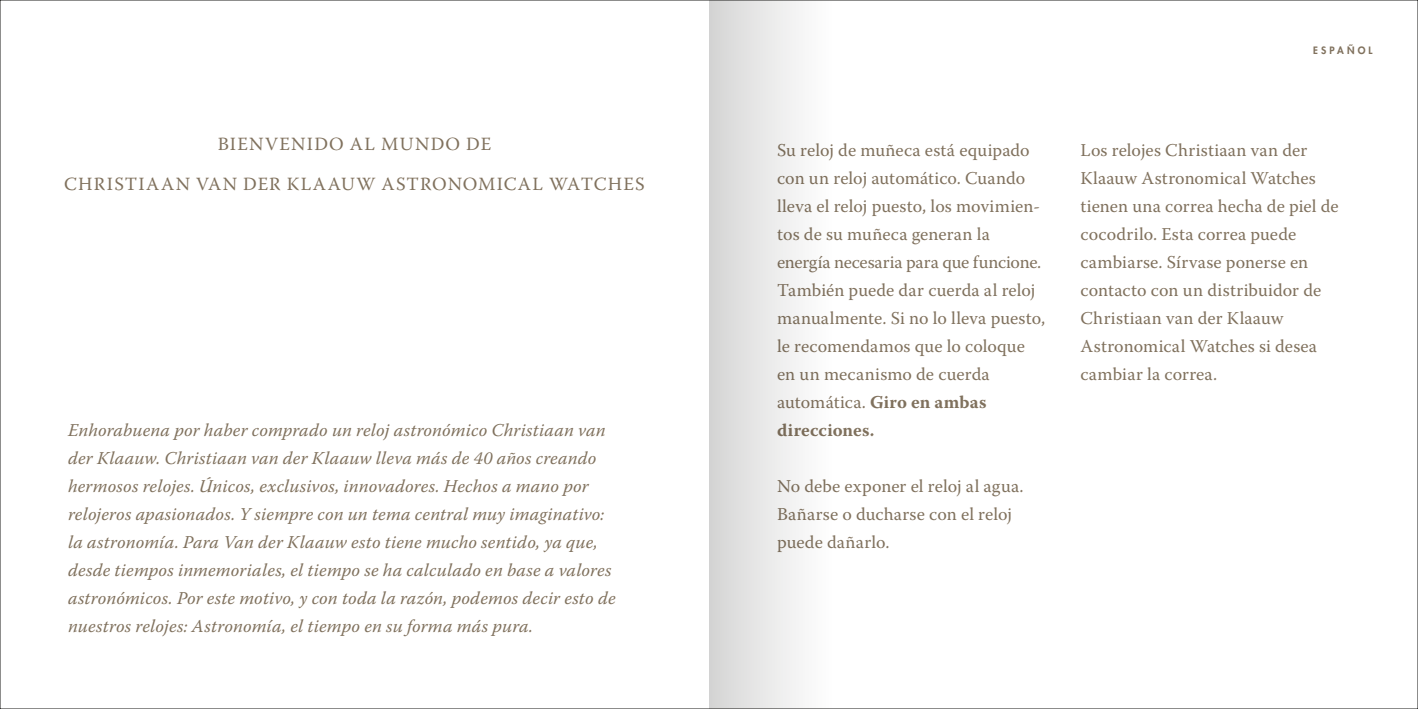
<style>
.page{position:relative;width:1418px;height:709px;background:#fff}
.page>*{position:absolute;margin:0;border:0;box-sizing:border-box;transform-origin:0 0}
.t1{font:18.6px/40px "Warnock Pro";letter-spacing:.065em;color:#80715d;text-align:center}
.t2{font:18px/28px "Warnock Pro";letter-spacing:.005em;color:#80715d}
.t3{font:italic 18px/28px "Warnock Pro";letter-spacing:.01em;color:#80715d}
.t4{font:800 9.8px "Futura Std";letter-spacing:.315em;color:#80715d}
.s1{font-weight:700}
</style>
<div class="page">
<div style="left:709px;top:0;width:123px;height:709px;background:linear-gradient(to right,#d5d5d5,#fff)"></div>
<p class="t1" style="left:64px;top:123px;width:582px">BIENVENIDO AL MUNDO DE<br>CHRISTIAAN VAN DER KLAAUW ASTRONOMICAL WATCHES</p>
<p class="t3" style="left:68px;top:416px;width:549px">Enhorabuena por haber comprado un reloj astronómico Christiaan van der Klaauw. Christiaan van der Klaauw lleva más de 40 años creando hermosos relojes. Únicos, exclusivos, innovadores. Hechos a mano por relojeros apasionados. Y siempre con un tema central muy imaginativo: la astronomía. Para Van der Klaauw esto tiene mucho sentido, ya que, desde tiempos inmemoriales, el tiempo se ha calculado en base a valores astronómicos. Por este motivo, y con toda la razón, podemos decir esto de nuestros relojes: Astronomía, el tiempo en su forma más pura.</p>
<p class="t2" style="left:777px;top:136px;width:270px">Su reloj de muñeca está equipado con un reloj automático. Cuando lleva el reloj puesto, los movimien&shy;tos de su muñeca generan la energía necesaria para que funcione.<br>También puede dar cuerda al reloj manualmente. Si no lo lleva puesto, le recomendamos que lo coloque en un mecanismo de cuerda automática. <span class="s1">Giro en ambas direcciones.</span></p>
<p class="t2" style="left:777px;top:472px;width:248px">No debe exponer el reloj al agua.<br>Bañarse o ducharse con el reloj puede dañarlo.</p>
<p class="t4" style="left:1313px;top:44px;width:61px">ESPAÑOL</p>
<p class="t2" style="left:1080px;top:136px;width:259px">Los relojes Christiaan van der<br>Klaauw Astronomical Watches tienen una correa hecha de piel de cocodrilo. Esta correa puede cambiarse. Sírvase ponerse en contacto con un distribuidor de<br>Christiaan van der Klaauw<br>Astronomical Watches si desea cambiar la correa.</p>
</div>
